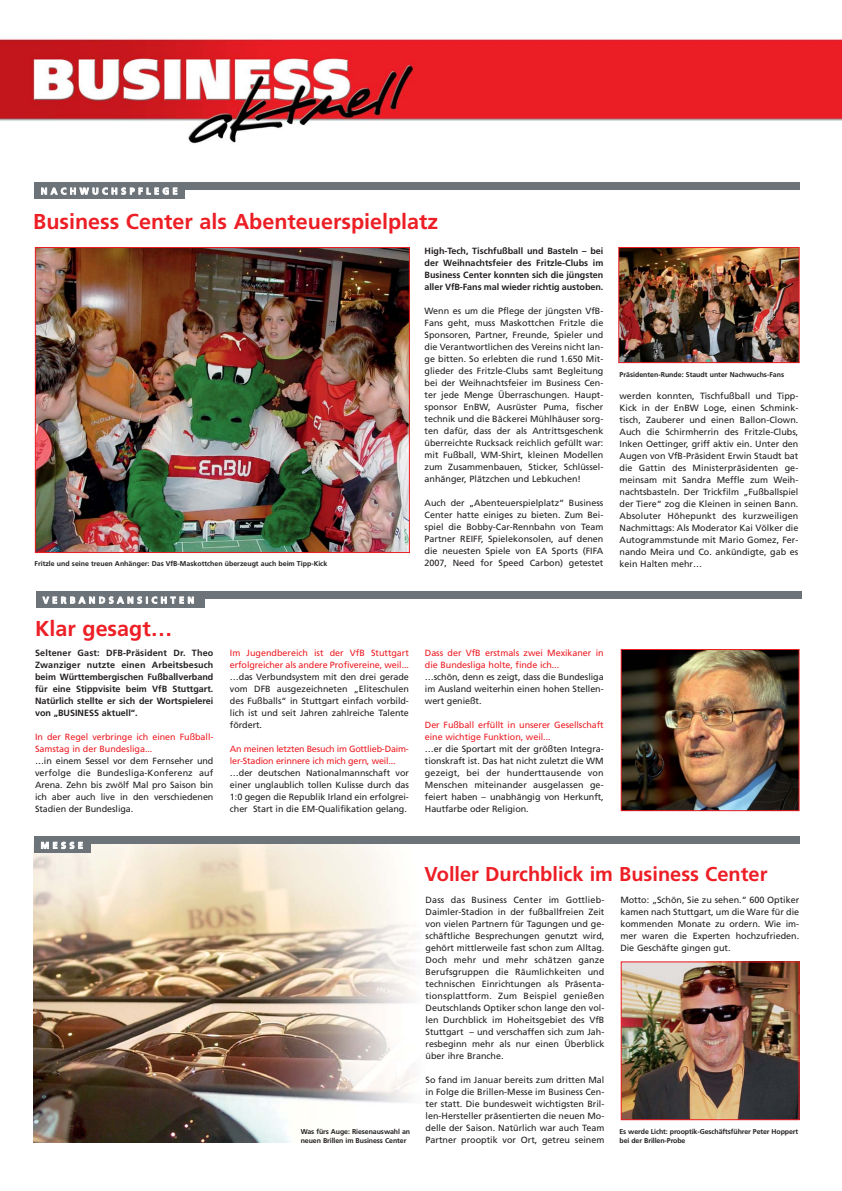
<style>
.page{position:relative;width:842px;height:1191px;background:#fff}
.page>*{position:absolute;margin:0;border:0;box-sizing:border-box;transform-origin:0 0}
.t1{font:700 21.5px "Frutiger";color:#ed1e25}
.t2{font:700 20px "Frutiger";color:#ed1e25}
.t3{font:9px/12px "Frutiger";color:#231f20;text-align:justify}
.t4{font:700 9px/12px "Frutiger";color:#231f20;text-align:justify}
.t5{font:9px/12px "Frutiger";letter-spacing:-.005em;color:#ed1e25}
.t6{font:700 9px "Frutiger";letter-spacing:.385em;color:#fff}
.t7{font:700 7px/9px "Frutiger";letter-spacing:-.01em;color:#231f20}
</style>
<div class="page">
<img style="left:0;top:39px;width:842px;height:1104px">
<div style="left:34px;top:844px;width:439px;height:298px;background:#fff"></div>
<img style="left:34px;top:844px;width:383px;height:298px">
<div style="left:34px;top:183px;width:765px;height:7px;background:#6c7379"></div>
<div style="left:34px;top:187px;width:150px;height:11px;background:#6c7379"></div>
<img style="left:623px;top:963px;width:174px;height:155px">
<div style="left:621px;top:961px;width:178px;height:159px;border:1px solid #ed1e25"></div>
<div style="left:34px;top:837px;width:765px;height:7px;background:#6c7379"></div>
<div style="left:34px;top:841px;width:56px;height:11px;background:#6c7379"></div>
<img style="left:37px;top:249px;width:371px;height:302px">
<div style="left:35px;top:247px;width:375px;height:306px;border:1px solid #ed1e25"></div>
<img style="left:620px;top:249px;width:177px;height:112px">
<div style="left:618px;top:247px;width:181px;height:116px;border:1px solid #ed1e25"></div>
<div style="left:36px;top:592px;width:765px;height:7px;background:#6c7379"></div>
<div style="left:36px;top:595px;width:168px;height:12px;background:#6c7379"></div>
<img style="left:623px;top:651px;width:174px;height:158px">
<div style="left:621px;top:649px;width:178px;height:162px;border:1px solid #ed1e25"></div>
<p class="t6" style="left:41px;top:187px;width:138px">NACHWUCHSPFLEGE</p>
<h1 class="t1" style="left:33px;top:213px;width:407px">Business Center als Abenteuerspielplatz</h1>
<p class="t4" style="left:425px;top:246px;width:180px">High-Tech, Tischfußball und Basteln – bei der Weihnachtsfeier des Fritzle-Clubs im Business Center konnten sich die jüngsten aller VfB-Fans mal wieder richtig austoben.</p>
<p class="t3" style="left:425px;top:306px;width:180px">Wenn es um die Pflege der jüngsten VfB-Fans geht, muss Maskottchen Fritzle die Sponsoren, Partner, Freunde, Spieler und die Verantwortlichen des Vereins nicht lan&shy;ge bitten. So erlebten die rund 1.650 Mit&shy;glieder des Fritzle-Clubs samt Begleitung bei der Weihnachtsfeier im Business Cen&shy;ter jede Menge Überraschungen. Haupt&shy;sponsor EnBW, Ausrüster Puma, fischer technik und die Bäckerei Mühlhäuser sorg&shy;ten dafür, dass der als Antrittsgeschenk überreichte Rucksack reichlich gefüllt war: mit Fußball, WM-Shirt, kleinen Modellen zum Zusammenbauen, Sticker, Schlüssel&shy;anhänger, Plätzchen und Lebkuchen!</p>
<p class="t3" style="left:425px;top:498px;width:180px">Auch der „Abenteuerspielplatz“ Business Center hatte einiges zu bieten. Zum Bei&shy;spiel die Bobby-Car-Rennbahn von Team Partner REIFF, Spielekonsolen, auf denen die neuesten Spiele von EA Sports (FIFA 2007, Need for Speed Carbon) getestet</p>
<p class="t7" style="left:619px;top:371px;width:166px">Präsidenten-Runde: Staudt unter Nachwuchs-Fans</p>
<p class="t3" style="left:619px;top:390px;width:180px">werden konnten, Tischfußball und Tipp-Kick in der EnBW Loge, einen Schmink&shy;tisch, Zauberer und einen Ballon-Clown.<br>Auch die Schirmherrin des Fritzle-Clubs, Inken Oettinger, griff aktiv ein. Unter den Augen von VfB-Präsident Erwin Staudt bat die Gattin des Ministerpräsidenten ge&shy;meinsam mit Sandra Meffle zum Weih&shy;nachtsbasteln. Der Trickfilm „Fußballspiel der Tiere“ zog die Kleinen in seinen Bann.<br>Absoluter Höhepunkt des kurzweiligen Nachmittags: Als Moderator Kai Völker die Autogrammstunde mit Mario Gomez, Fer&shy;nando Meira und Co. ankündigte, gab es</p>
<p class="t7" style="left:35px;top:560px;width:294px">Fritzle und seine treuen Anhänger: Das VfB-Maskottchen überzeugt auch beim Tipp-Kick</p>
<p class="t3" style="left:619px;top:558px;width:84px">kein Halten mehr…</p>
<p class="t6" style="left:43px;top:596px;width:153px">VERBANDSANSICHTEN</p>
<h1 class="t1" style="left:35px;top:620px;width:139px">Klar gesagt…</h1>
<p class="t4" style="left:35px;top:647px;width:180px">Seltener Gast: DFB-Präsident Dr. Theo Zwanziger nutzte einen Arbeitsbesuch beim Württembergischen Fußballverband für eine Stippvisite beim VfB Stuttgart.<br>Natürlich stellte er sich der Wortspielerei von „BUSINESS aktuell“.</p>
<p class="t5" style="left:35px;top:731px;width:180px">In der Regel verbringe ich einen Fußball-<br>Samstag in der Bundesliga...</p>
<p class="t3" style="left:35px;top:755px;width:180px">…in einem Sessel vor dem Fernseher und verfolge die Bundesliga-Konferenz auf Arena. Zehn bis zwölf Mal pro Saison bin ich aber auch live in den verschiedenen Stadien der Bundesliga.</p>
<p class="t6" style="left:41px;top:841px;width:44px">MESSE</p>
<p class="t5" style="left:230px;top:647px;width:181px">Im Jugendbereich ist der VfB Stuttgart erfolgreicher als andere Profivereine, weil...</p>
<p class="t3" style="left:230px;top:671px;width:180px">…das Verbundsystem mit den drei gerade vom DFB ausgezeichneten „Eliteschulen des Fußballs“ in Stuttgart einfach vorbild&shy;lich ist und seit Jahren zahlreiche Talente fördert.</p>
<p class="t5" style="left:230px;top:743px;width:180px">An meinen letzten Besuch im Gottlieb-Daim&shy;ler-Stadion erinnere ich mich gern, weil...</p>
<p class="t3" style="left:230px;top:767px;width:180px">…der deutschen Nationalmannschaft vor einer unglaublich tollen Kulisse durch das 1:0 gegen die Republik Irland ein erfolgrei&shy;cher Start in die EM-Qualifikation gelang.</p>
<p class="t5" style="left:425px;top:647px;width:180px">Dass der VfB erstmals zwei Mexikaner in die Bundesliga holte, finde ich...</p>
<p class="t3" style="left:425px;top:671px;width:180px">…schön, denn es zeigt, dass die Bundesliga im Ausland weiterhin einen hohen Stellen&shy;wert genießt.</p>
<p class="t5" style="left:425px;top:719px;width:180px">Der Fußball erfüllt in unserer Gesellschaft eine wichtige Funktion, weil...</p>
<p class="t3" style="left:425px;top:743px;width:180px">…er die Sportart mit der größten Integra&shy;tionskraft ist. Das hat nicht zuletzt die WM gezeigt, bei der hunderttausende von Menschen miteinander ausgelassen ge&shy;feiert haben – unabhängig von Herkunft, Hautfarbe oder Religion.</p>
<h2 class="t2" style="left:425px;top:865px;width:344px">Voller Durchblick im Business Center</h2>
<p class="t3" style="left:620px;top:894px;width:180px">Motto: „Schön, Sie zu sehen.“ 600 Optiker kamen nach Stuttgart, um die Ware für die kommenden Monate zu ordern. Wie im&shy;mer waren die Experten hochzufrieden.<br>Die Geschäfte gingen gut.</p>
<p class="t3" style="left:425px;top:894px;width:180px">Dass das Business Center im Gottlieb-Daimler-Stadion in der fußballfreien Zeit von vielen Partnern für Tagungen und ge&shy;schäftliche Besprechungen genutzt wird, gehört mittlerweile fast schon zum Alltag.<br>Doch mehr und mehr schätzen ganze Berufsgruppen die Räumlichkeiten und technischen Einrichtungen als Präsenta&shy;tionsplattform. Zum Beispiel genießen Deutschlands Optiker schon lange den vol&shy;len Durchblick im Hoheitsgebiet des VfB Stuttgart – und verschaffen sich zum Jah&shy;resbeginn mehr als nur einen Überblick über ihre Branche.</p>
<p class="t3" style="left:425px;top:1074px;width:180px">So fand im Januar bereits zum dritten Mal in Folge die Brillen-Messe im Business Cen&shy;ter statt. Die bundesweit wichtigsten Bril&shy;len-Hersteller präsentierten die neuen Mo&shy;delle der Saison. Natürlich war auch Team Partner prooptik vor Ort, getreu seinem</p>
<p class="t7" style="left:301px;top:1127px;width:111px">Was fürs Auge: Riesenauswahl an neuen Brillen im Business Center</p>
<p class="t7" style="left:619px;top:1127px;width:180px">Es werde Licht: prooptik-Geschäftsführer Peter Hoppert bei der Brillen-Probe</p>
</div>
